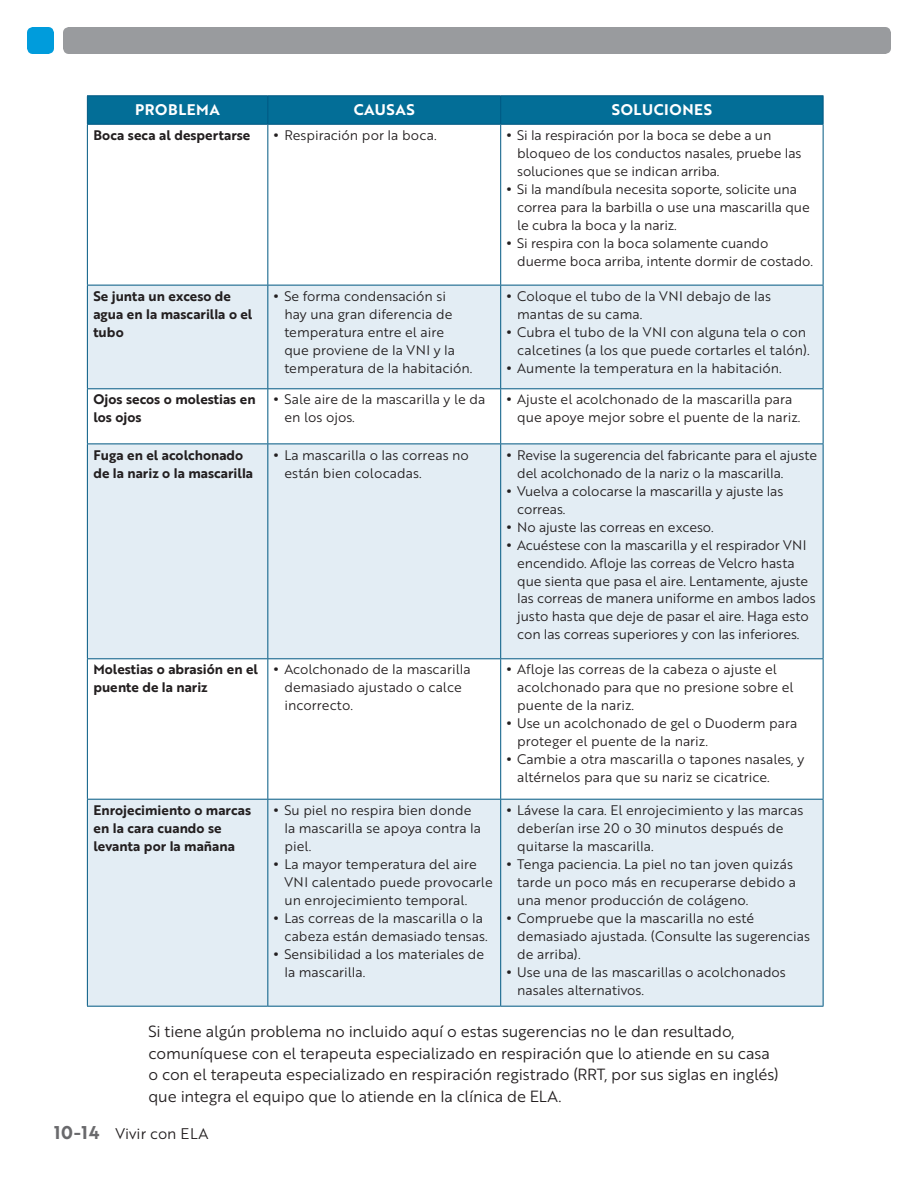
<style>
.page{position:relative;width:918px;height:1188px;background:#fff}
.page>*{position:absolute;margin:0;border:0;box-sizing:border-box;transform-origin:0 0}
.t1{font:15.75px/21.5px "Brother 1816 Book";letter-spacing:-.01em;color:#231f20}
.t2{font:15px "Brother 1816 Bold";letter-spacing:.04em;color:#fff}
.t3{font:15px "Brother 1816 Book";color:#231f20}
.t4{font:13.5px/18px "Brother 1816 Book";color:#231f20}
.t5{font:13.5px/18px "Brother 1816 Bold";color:#231f20}
.s1{font-family:"Brother 1816 Black"}
.s2{font-family:"Brother 1816 Bold";font-size:18px;color:#69696c}
</style>
<div class="page">
<div style="left:63px;top:27px;width:828px;height:27px;background:#999b9e;border-radius:6px"></div>
<div style="left:27px;top:27px;width:27px;height:27px;background:#009cdc;border-radius:6px"></div>
<svg style="left:88px;top:286px;width:735px;height:720px;fill:#e3edf4"></svg>
<div style="left:87px;top:96px;width:737px;height:28px;background:#036e97"></div>
<hr style="left:87px;top:95px;width:181px;height:1px;background:#005882">
<hr style="left:268px;top:95px;width:233px;height:1px;background:#005882">
<hr style="left:501px;top:95px;width:323px;height:1px;background:#005882">
<hr style="left:87px;top:125px;width:1px;height:160px;background:#005882">
<hr style="left:267px;top:125px;width:1px;height:160px;background:#005882">
<hr style="left:500px;top:125px;width:1px;height:160px;background:#005882">
<hr style="left:823px;top:125px;width:1px;height:160px;background:#005882">
<hr style="left:87px;top:124px;width:181px;height:1px;background:#005882">
<hr style="left:268px;top:124px;width:233px;height:1px;background:#005882">
<hr style="left:501px;top:124px;width:323px;height:1px;background:#005882">
<hr style="left:87px;top:285px;width:1px;height:103px;background:#005882">
<hr style="left:267px;top:285px;width:1px;height:103px;background:#005882">
<hr style="left:500px;top:285px;width:1px;height:103px;background:#005882">
<hr style="left:823px;top:285px;width:1px;height:103px;background:#005882">
<hr style="left:87px;top:285px;width:181px;height:1px;background:#005882">
<hr style="left:268px;top:285px;width:233px;height:1px;background:#005882">
<hr style="left:501px;top:285px;width:323px;height:1px;background:#005882">
<hr style="left:87px;top:389px;width:1px;height:55px;background:#005882">
<hr style="left:267px;top:389px;width:1px;height:55px;background:#005882">
<hr style="left:500px;top:389px;width:1px;height:55px;background:#005882">
<hr style="left:823px;top:389px;width:1px;height:55px;background:#005882">
<hr style="left:87px;top:388px;width:181px;height:1px;background:#005882">
<hr style="left:268px;top:388px;width:233px;height:1px;background:#005882">
<hr style="left:501px;top:388px;width:323px;height:1px;background:#005882">
<hr style="left:87px;top:444px;width:1px;height:214px;background:#005882">
<hr style="left:87px;top:659px;width:1px;height:140px;background:#005882">
<hr style="left:87px;top:800px;width:1px;height:206px;background:#005882">
<hr style="left:267px;top:444px;width:1px;height:214px;background:#005882">
<hr style="left:500px;top:444px;width:1px;height:214px;background:#005882">
<hr style="left:823px;top:444px;width:1px;height:214px;background:#005882">
<hr style="left:267px;top:659px;width:1px;height:140px;background:#005882">
<hr style="left:500px;top:659px;width:1px;height:140px;background:#005882">
<hr style="left:823px;top:659px;width:1px;height:140px;background:#005882">
<hr style="left:267px;top:800px;width:1px;height:206px;background:#005882">
<hr style="left:500px;top:800px;width:1px;height:206px;background:#005882">
<hr style="left:823px;top:800px;width:1px;height:206px;background:#005882">
<hr style="left:87px;top:444px;width:181px;height:1px;background:#005882">
<hr style="left:268px;top:444px;width:233px;height:1px;background:#005882">
<hr style="left:501px;top:444px;width:323px;height:1px;background:#005882">
<hr style="left:87px;top:658px;width:181px;height:1px;background:#005882">
<hr style="left:268px;top:658px;width:233px;height:1px;background:#005882">
<hr style="left:501px;top:658px;width:323px;height:1px;background:#005882">
<hr style="left:87px;top:799px;width:181px;height:1px;background:#005882">
<hr style="left:268px;top:799px;width:233px;height:1px;background:#005882">
<hr style="left:501px;top:799px;width:323px;height:1px;background:#005882">
<hr style="left:87px;top:1006px;width:181px;height:1px;background:#005882">
<hr style="left:268px;top:1006px;width:233px;height:1px;background:#005882">
<hr style="left:501px;top:1006px;width:323px;height:1px;background:#005882">
<p class="t2" style="left:135px;top:104px;width:86px">PROBLEMA</p>
<p class="t2" style="left:354px;top:104px;width:62px">CAUSAS</p>
<p class="t2" style="left:612px;top:104px;width:102px">SOLUCIONES</p>
<p class="t5" style="left:93px;top:128px;width:158px">Boca seca al despertarse</p>
<p class="t4" style="left:274px;top:126px;width:164px"><span class="s1">•</span> Respiración por la boca .</p>
<p class="t4" style="left:517px;top:126px;width:286px;text-indent:-11px"><span class="s1">•</span> Si la respiración por la boca se debe a un bloqueo de los conductos nasales, pruebe las soluciones que se indican arriba .</p>
<p class="t4" style="left:517px;top:180px;width:294px;text-indent:-11px"><span class="s1">•</span> Si la mandíbula necesita soporte, solicite una correa para la barbilla o use una mascarilla que le cubra la boca y la nariz .</p>
<p class="t4" style="left:517px;top:234px;width:297px;text-indent:-11px"><span class="s1">•</span> Si respira con la boca solamente cuando duerme boca arriba, intente dormir de costado .</p>
<p class="t5" style="left:93px;top:288px;width:161px">Se junta un exceso de agua en la mascarilla o el tubo</p>
<p class="t4" style="left:284px;top:287px;width:189px;text-indent:-11px"><span class="s1">•</span> Se forma condensación si<br>hay una gran diferencia de temperatura entre el aire<br>que proviene de la VNI y la temperatura de la habitación .</p>
<p class="t4" style="left:517px;top:287px;width:255px;text-indent:-11px"><span class="s1">•</span> Coloque el tubo de la VNI debajo de las mantas de su cama .</p>
<p class="t4" style="left:507px;top:323px;width:305px;text-align:right"><span class="s1">•</span> Cubra el tubo de la VNI con alguna tela o con calcetines (a los que puede cortarles el talón) .</p>
<p class="t4" style="left:507px;top:359px;width:276px"><span class="s1">•</span> Aumente la temperatura en la habitación .</p>
<p class="t5" style="left:93px;top:392px;width:164px">Ojos secos o molestias en los ojos</p>
<p class="t4" style="left:284px;top:390px;width:202px;text-indent:-11px"><span class="s1">•</span> Sale aire de la mascarilla y le da en los ojos .</p>
<p class="t4" style="left:517px;top:390px;width:285px;text-indent:-11px"><span class="s1">•</span> Ajuste el acolchonado de la mascarilla para que apoye mejor sobre el puente de la nariz .</p>
<p class="t5" style="left:93px;top:447px;width:161px">Fuga en el acolchonado de la nariz o la mascarilla</p>
<p class="t4" style="left:284px;top:445px;width:186px;text-indent:-11px"><span class="s1">•</span> La mascarilla o las correas no están bien colocadas .</p>
<p class="t4" style="left:517px;top:445px;width:301px;text-indent:-11px"><span class="s1">•</span> Revise la sugerencia del fabricante para el ajuste del acolchonado de la nariz o la mascarilla .</p>
<p class="t4" style="left:517px;top:481px;width:268px;text-indent:-11px"><span class="s1">•</span> Vuelva a colocarse la mascarilla y ajuste las correas .</p>
<p class="t4" style="left:507px;top:517px;width:208px"><span class="s1">•</span> No ajuste las correas en exceso .</p>
<p class="t4" style="left:517px;top:535px;width:300px;text-indent:-11px"><span class="s1">•</span> Acuéstese con la mascarilla y el respirador VNI encendido . Afloje las correas de Velcro hasta que sienta que pasa el aire . Lentamente, ajuste las correas de manera uniforme en ambos lados justo hasta que deje de pasar el aire . Haga esto con las correas superiores y con las inferiores .</p>
<p class="t5" style="left:93px;top:662px;width:166px">Molestias o abrasión en el puente de la nariz</p>
<p class="t4" style="left:284px;top:660px;width:188px;text-indent:-11px"><span class="s1">•</span> Acolchonado de la mascarilla demasiado ajustado o calce incorrecto .</p>
<p class="t4" style="left:517px;top:660px;width:278px;text-indent:-11px"><span class="s1">•</span> Afloje las correas de la cabeza o ajuste el acolchonado para que no presione sobre el puente de la nariz .</p>
<p class="t4" style="left:517px;top:714px;width:282px;text-indent:-11px"><span class="s1">•</span> Use un acolchonado de gel o Duoderm para proteger el puente de la nariz .</p>
<p class="t4" style="left:517px;top:750px;width:288px;text-indent:-11px"><span class="s1">•</span> Cambie a otra mascarilla o tapones nasales, y altérnelos para que su nariz se cicatrice .</p>
<p class="t5" style="left:93px;top:802px;width:159px">Enrojecimiento o marcas en la cara cuando se levanta por la mañana</p>
<p class="t4" style="left:284px;top:801px;width:198px;text-indent:-11px"><span class="s1">•</span> Su piel no respira bien donde la mascarilla se apoya contra la piel .</p>
<p class="t4" style="left:284px;top:855px;width:210px;text-indent:-11px"><span class="s1">•</span> La mayor temperatura del aire<br>VNI calentado puede provocarle un enrojecimiento temporal .</p>
<p class="t4" style="left:284px;top:909px;width:205px;text-indent:-11px"><span class="s1">•</span> Las correas de la mascarilla o la cabeza están demasiado tensas .</p>
<p class="t4" style="left:284px;top:945px;width:201px;text-indent:-11px"><span class="s1">•</span> Sensibilidad a los materiales de la mascarilla .</p>
<p class="t4" style="left:517px;top:801px;width:288px;text-indent:-11px"><span class="s1">•</span> Lávese la cara . El enrojecimiento y las marcas deberían irse 20 o 30 minutos después de quitarse la mascarilla .</p>
<p class="t4" style="left:517px;top:855px;width:280px;text-indent:-11px"><span class="s1">•</span> Tenga paciencia . La piel no tan joven quizás tarde un poco más en recuperarse debido a una menor producción de colágeno .</p>
<p class="t4" style="left:517px;top:909px;width:294px;text-indent:-11px"><span class="s1">•</span> Compruebe que la mascarilla no esté demasiado ajustada . (Consulte las sugerencias de arriba) .</p>
<p class="t4" style="left:517px;top:963px;width:270px;text-indent:-11px"><span class="s1">•</span> Use una de las mascarillas o acolchonados nasales alternativos .</p>
<p class="t1" style="left:148px;top:1021px;width:632px">Si tiene algún problema no incluido aquí o estas sugerencias no le dan resultado, comuníquese con el terapeuta especializado en respiración que lo atiende en su casa o con el terapeuta especializado en respiración registrado (RRT, por sus siglas en inglés) que integra el equipo que lo atiende en la clínica de ELA .</p>
<p class="t3" style="left:54px;top:1124px;width:156px"><span class="s2">10-14</span> Vivir con ELA</p>
</div>
